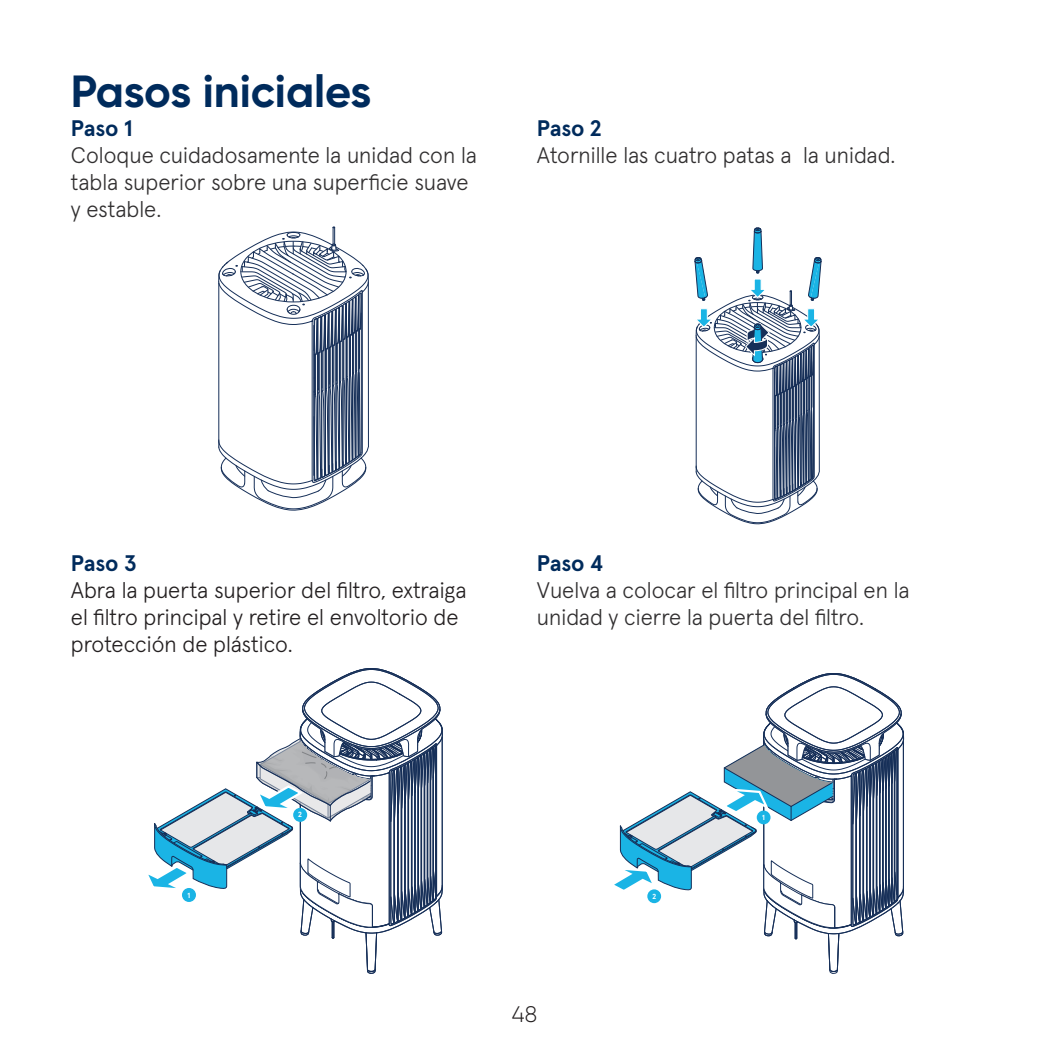
<style>
.page{position:relative;width:1049px;height:1049px;background:#fff}
.page>*{position:absolute;margin:0;border:0;box-sizing:border-box;transform-origin:0 0}
.t1{font:700 45px "Gilroy";color:#002b5c}
.t2{font:300 22.5px/27px "Apercu Pro";color:#312f30}
.t3{font:300 22.5px/27px "Apercu Pro";color:#231f20}
.t4{font:700 22.5px "Apercu Pro";letter-spacing:-.015em;color:#002b5c}
.t5{font:300 22.5px "Gilroy";color:#231f20}
.t6{font:700 7.5px "Apercu Pro";color:#fff}
</style>
<div class="page">
<svg style="left:218px;top:226px;width:151px;height:285px"></svg>
<svg style="left:148px;top:668px;width:295px;height:306px"></svg>
<div style="left:182px;top:888px;width:14px;height:14px;background:#1ab4e5;border-radius:50%"></div>
<div style="left:293px;top:808px;width:14px;height:14px;background:#1ab4e5;border-radius:50%"></div>
<svg style="left:694px;top:227px;width:128px;height:298px"></svg>
<svg style="left:614px;top:673px;width:290px;height:301px"></svg>
<p class="t1" style="left:71px;top:63px;width:302px">Pasos iniciales</p>
<p class="t4" style="left:71px;top:111px;width:63px">Paso 1</p>
<p class="t2" style="left:71px;top:140px;width:407px">Coloque cuidadosamente la unidad con la tabla superior sobre una superficie suave y estable.</p>
<p class="t4" style="left:537px;top:111px;width:66px">Paso 2</p>
<p class="t2" style="left:537px;top:140px;width:360px">Atornille las cuatro patas a la unidad.</p>
<p class="t4" style="left:71px;top:545px;width:67px">Paso 3</p>
<p class="t3" style="left:71px;top:575px;width:397px">Abra la puerta superior del filtro, extraiga el filtro principal y retire el envoltorio de protección de plástico.</p>
<p class="t4" style="left:537px;top:545px;width:68px">Paso 4</p>
<p class="t2" style="left:537px;top:575px;width:374px">Vuelva a colocar el filtro principal en la unidad y cierre la puerta del filtro.</p>
<p class="t6" style="left:187px;top:889px;width:4px">1</p>
<p class="t6" style="left:298px;top:809px;width:5px">2</p>
<p class="t5" style="left:512px;top:1000px;width:27px">48</p>
<p class="t6" style="left:652px;top:890px;width:5px">2</p>
<p class="t6" style="left:762px;top:811px;width:4px">1</p>
</div>
